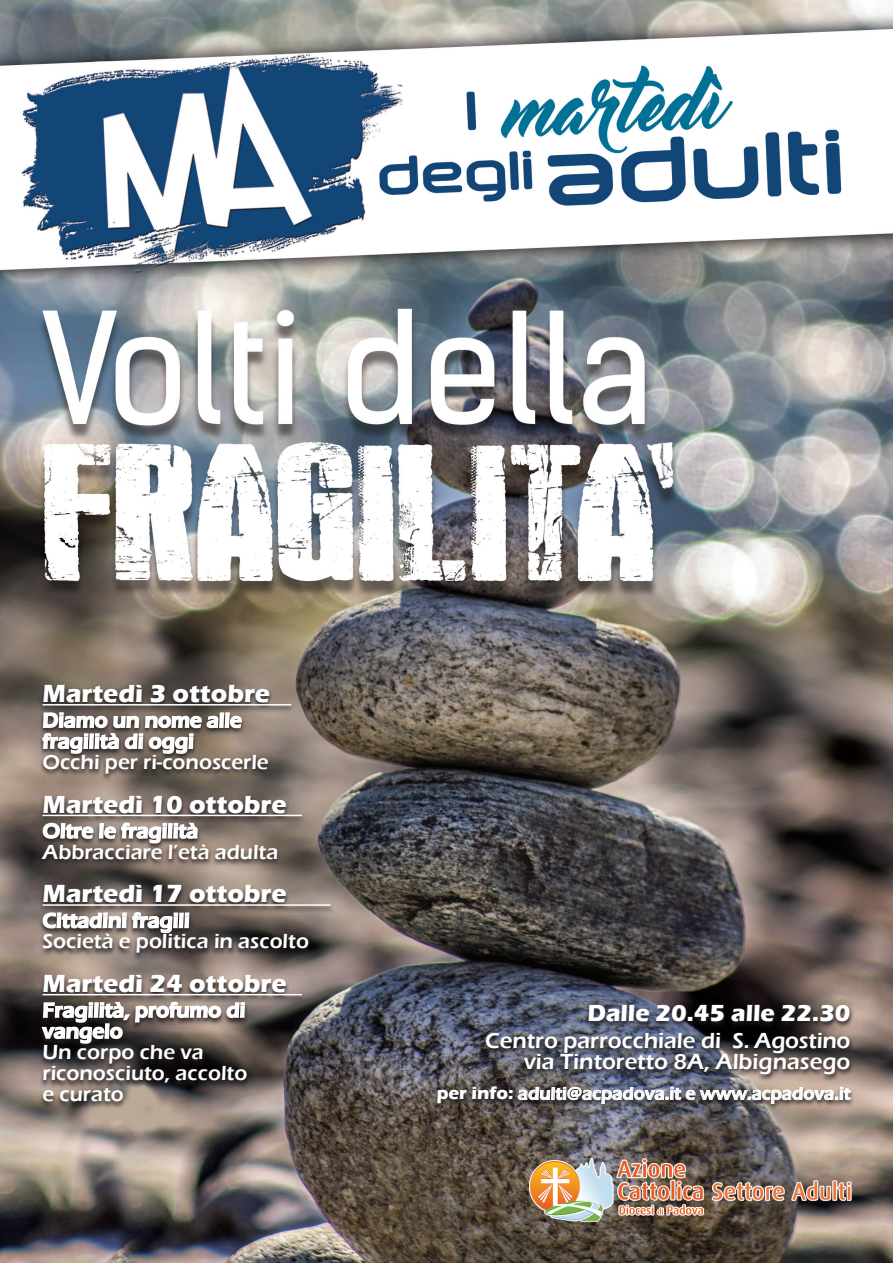
<style>
.page{position:relative;width:893px;height:1263px;background:#fff}
.page>*{position:absolute;margin:0;border:0;box-sizing:border-box;transform-origin:0 0}
.t1{font:700 25.5px "Eras ITC";color:#fff}
.t2{font:700 24px "Eras ITC";color:#fff}
.t3{font:600 22.5px/21px "Eras ITC";color:#fff;text-align:right}
.t4{font:600 21px/21px "Eras ITC";color:#fff}
.t5{font:600 18px "Eras ITC";color:#fff}
.s1{font-weight:700}
</style>
<div class="page">
<img style="left:0;top:0;width:893px;height:1263px">
<svg style="left:38px;top:683px;width:297px;height:425px;background:#706660"></svg>
<hr style="left:43px;top:704px;width:248px;height:1px;background:#fff">
<hr style="left:43px;top:815px;width:259px;height:1px;background:#fff">
<hr style="left:43px;top:904px;width:288px;height:2px;background:#fff">
<hr style="left:43px;top:994px;width:259px;height:1px;background:#fff">
<svg style="left:41px;top:615px;width:205px;height:558px;background:#756b64"></svg>
<img style="left:433px;top:1004px;width:422px;height:107px">
<img style="left:517px;top:1086px;width:334px;height:38px">
<p class="t1" style="left:43px;top:679px;width:229px">Martedì 3 ottobre</p>
<p class="t4" style="left:43px;top:710px;width:228px">Diamo un nome alle fragilità di oggi<br>Occhi per ri-conoscerle</p>
<p class="t1" style="left:43px;top:789px;width:246px">Martedì 10 ottobre</p>
<p class="t4" style="left:43px;top:820px;width:237px">Oltre le fragilità<br>Abbracciare l’età adulta</p>
<p class="t1" style="left:43px;top:879px;width:246px">Martedì 17 ottobre</p>
<p class="t4" style="left:43px;top:910px;width:268px">Cittadini fragili<br>Società e politica in ascolto</p>
<p class="t1" style="left:43px;top:969px;width:246px">Martedì 24 ottobre</p>
<p class="t4" style="left:43px;top:1000px;width:206px">Fragilità, profumo di vangelo<br>Un corpo che va riconosciuto, accolto e curato</p>
<p class="t2" style="left:587px;top:999px;width:264px">Dalle 20.45 alle 22.30</p>
<p class="t3" style="left:485px;top:1030px;width:367px">Centro parrocchiale di S. Agostino via Tintoretto 8A, Albignasego</p>
<p class="t5" style="left:437px;top:1083px;width:415px"><span class="s1">per info:</span> adulti@acpadova.it e www.acpadova.it</p>
</div>
